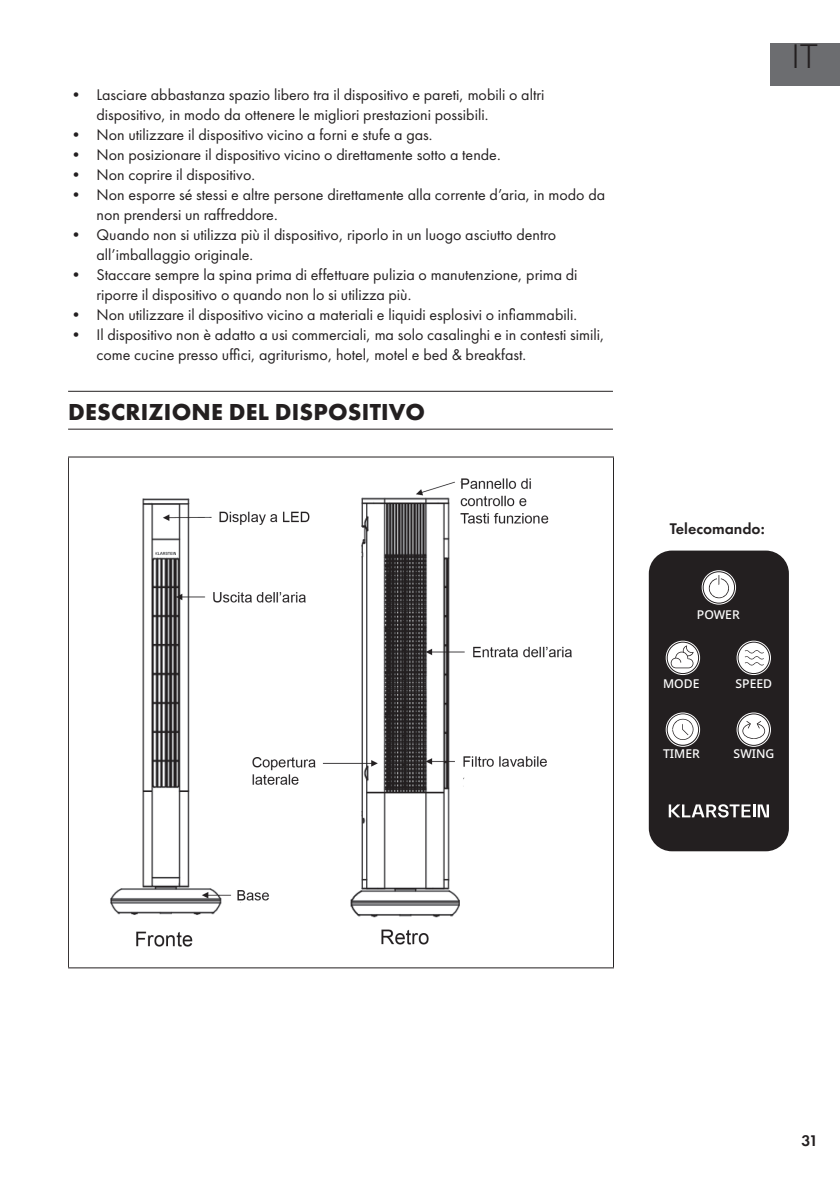
<style>
.page{position:relative;width:840px;height:1191px;background:#fff}
.page>*{position:absolute;margin:0;border:0;box-sizing:border-box;transform-origin:0 0}
.t1{font:300 32px "Bw Klarstein";color:#231f20}
.t2{font:700 24px "Futura PTW08";letter-spacing:.01em;color:#231f20}
.t3{font:16px/20px "Futura PTW08";color:#231f20}
.t4{font:600 16px "Futura PTW08";color:#231f20}
.t5{font:500 12.2px "Noto Sans";color:#fff}
</style>
<div class="page">
<div style="left:770px;top:43px;width:69px;height:42px;background:#6c6d70"></div>
<hr style="left:68px;top:391px;width:544px;height:1px;background:#231f20">
<hr style="left:68px;top:428px;width:544px;height:1px;background:#231f20">
<hr style="left:68px;top:456px;width:545px;height:1px;background:#231f20">
<hr style="left:68px;top:457px;width:1px;height:510px;background:#231f20">
<hr style="left:612px;top:457px;width:1px;height:510px;background:#231f20">
<hr style="left:68px;top:967px;width:545px;height:1px;background:#231f20">
<img style="left:110px;top:478px;width:462px;height:469px">
<div style="left:648px;top:550px;width:140px;height:301px;background:#231f20;border-radius:23px"></div>
<div style="left:738px;top:714px;width:30px;height:31px;background:#fff;border-radius:50%"></div>
<svg style="left:742px;top:721px;width:22px;height:18px"></svg>
<div style="left:736px;top:712px;width:34px;height:34px;border:1px solid #fff;border-radius:50%"></div>
<div style="left:736px;top:641px;width:34px;height:34px;border:1px solid #fff;border-radius:50%"></div>
<div style="left:738px;top:642px;width:30px;height:31px;background:#fff;border-radius:50%"></div>
<svg style="left:744px;top:650px;width:19px;height:15px"></svg>
<svg style="left:667px;top:714px;width:30px;height:30px"></svg>
<div style="left:665px;top:712px;width:34px;height:34px;border:1px solid #fff;border-radius:50%"></div>
<svg style="left:672px;top:718px;width:21px;height:22px"></svg>
<svg style="left:667px;top:642px;width:30px;height:31px"></svg>
<div style="left:665px;top:641px;width:34px;height:34px;border:1px solid #fff;border-radius:50%"></div>
<svg style="left:670px;top:645px;width:23px;height:23px"></svg>
<div style="left:703px;top:572px;width:30px;height:30px;background:#fff;border-radius:50%"></div>
<div style="left:701px;top:570px;width:34px;height:34px;border:1px solid #fff;border-radius:50%"></div>
<svg style="left:708px;top:575px;width:21px;height:23px"></svg>
<svg style="left:668px;top:804px;width:100px;height:13px"></svg>
<p class="t3" style="left:96px;top:84px;width:449px;text-indent:-28px">• Lasciare abbastanza spazio libero tra il dispositivo e pareti, mobili o altri dispositivo, in modo da ottenere le migliori prestazioni possibili.</p>
<p class="t3" style="left:68px;top:124px;width:366px">• Non utilizzare il dispositivo vicino a forni e stufe a gas.</p>
<p class="t3" style="left:68px;top:144px;width:434px">• Non posizionare il dispositivo vicino o direttamente sotto a tende.</p>
<p class="t3" style="left:68px;top:164px;width:188px">• Non coprire il dispositivo.</p>
<p class="t3" style="left:96px;top:184px;width:510px;text-indent:-28px">• Non esporre sé stessi e altre persone direttamente alla corrente d’aria, in modo da non prendersi un raffreddore.</p>
<p class="t3" style="left:96px;top:224px;width:461px;text-indent:-28px">• Quando non si utilizza più il dispositivo, riporlo in un luogo asciutto dentro all’imballaggio originale.</p>
<p class="t3" style="left:96px;top:264px;width:482px;text-indent:-28px">• Staccare sempre la spina prima di effettuare pulizia o manutenzione, prima di riporre il dispositivo o quando non lo si utilizza più.</p>
<p class="t3" style="left:68px;top:304px;width:510px">• Non utilizzare il dispositivo vicino a materiali e liquidi esplosivi o infiammabili.</p>
<p class="t3" style="left:96px;top:324px;width:509px;text-indent:-28px">• Il dispositivo non è adatto a usi commerciali, ma solo casalinghi e in contesti simili, come cucine presso uffici, agriturismo, hotel, motel e bed &amp; breakfast.</p>
<h2 class="t2" style="left:68px;top:396px;width:358px">DESCRIZIONE DEL DISPOSITIVO</h2>
<h1 class="t1" style="left:791px;top:35px;width:28px">IT</h1>
<p class="t4" style="left:669px;top:518px;width:96px">Telecomando:</p>
<p class="t5" style="left:696px;top:606px;width:44px">POWER</p>
<p class="t5" style="left:662px;top:674px;width:38px">MODE</p>
<p class="t5" style="left:662px;top:745px;width:38px">TIMER</p>
<p class="t5" style="left:735px;top:674px;width:38px">SPEED</p>
<p class="t5" style="left:733px;top:745px;width:42px">SWING</p>
<p class="t4" style="left:801px;top:1130px;width:18px">31</p>
</div>
